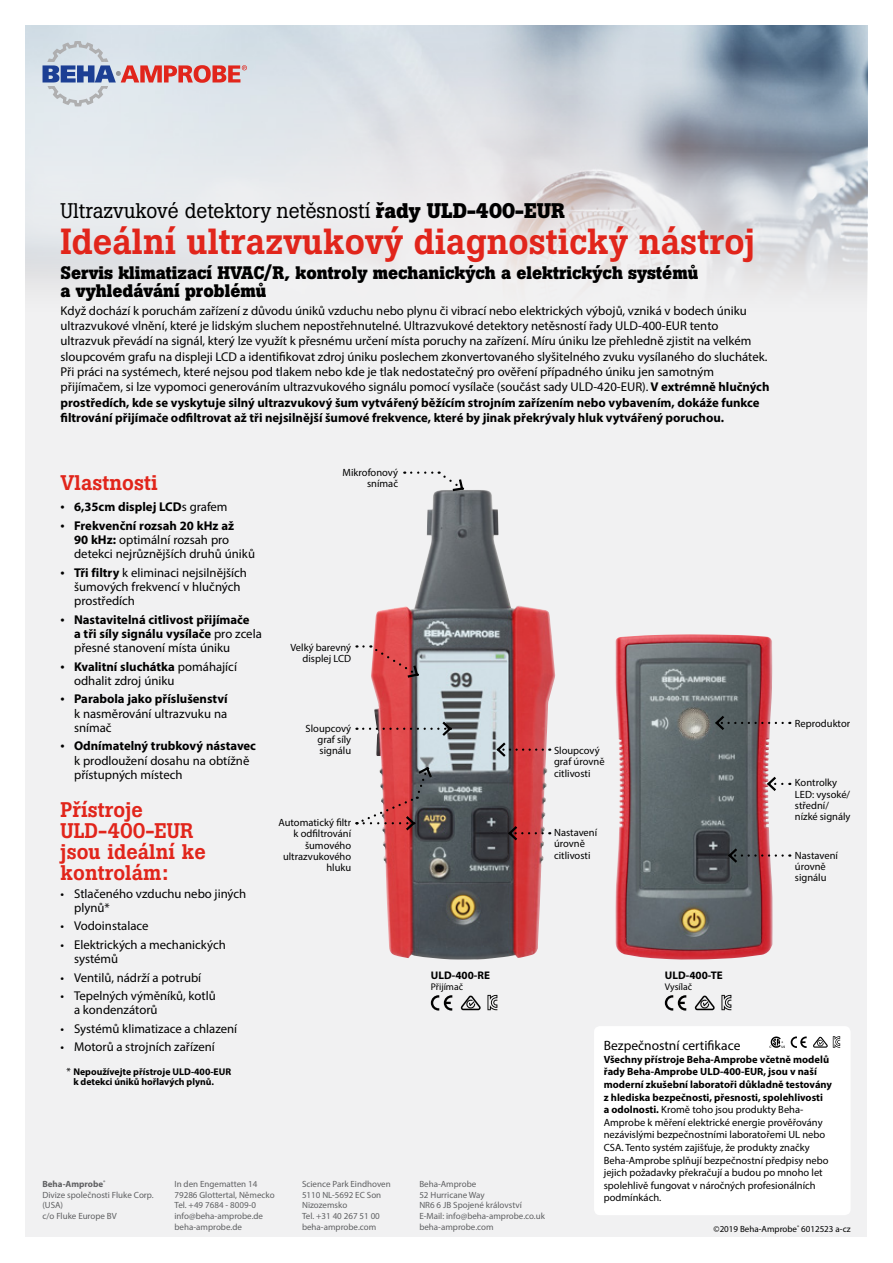
<style>
.page{position:relative;width:893px;height:1263px;background:#fff}
.page>*{position:absolute;margin:0;border:0;box-sizing:border-box;transform-origin:0 0}
.t1{font:500 36px "Boton Pro";color:#e1251b}
.t2{font:500 21px/21px "Boton Pro";color:#e1251b}
.t3{font:21px "Boton Pro";color:#000}
.t4{font:700 18px/18px "Boton Pro";color:#000}
.t5{font:13.5px "Myriad Pro";color:#000}
.t6{font:12.75px/14.2px "Myriad Pro";color:#000}
.t7{font:700 12.75px/14.2px "Myriad Pro";color:#000}
.t8{font:700 11.1px "Myriad Pro";color:#000}
.t9{font:10.5px/11.2px "Myriad Pro";color:#000}
.t10{font:700 9.75px/10.5px "Myriad Pro";color:#000}
.t11{font:9.75px "Myriad Pro";color:#000}
.t12{font:9px/10.8px "Myriad Pro";color:#5f6062}
.t13{font:9px "Myriad Pro";color:#000}
.s1{font-weight:700}
.s2{font-weight:400;font-size:15px}
.s3{font-weight:400}
.s4{font-size:15px}
.s5{font-weight:400;font-size:10.5px}
</style>
<div class="page">
<div style="left:26px;top:26px;width:841px;height:1211px;background:#f1f1f2"></div>
<img style="left:26px;top:26px;width:841px;height:257px">
<svg style="left:43px;top:41px;width:204px;height:66px;background:#ccc5cf"></svg>
<img style="left:371px;top:490px;width:184px;height:470px">
<img style="left:615px;top:634px;width:157px;height:326px">
<svg style="left:411px;top:471px;width:54px;height:22px"></svg>
<svg style="left:363px;top:719px;width:90px;height:19px;background:#be8e91"></svg>
<svg style="left:363px;top:645px;width:57px;height:34px;background:#cb6769"></svg>
<svg style="left:765px;top:774px;width:17px;height:19px"></svg>
<svg style="left:713px;top:713px;width:70px;height:19px"></svg>
<svg style="left:726px;top:846px;width:57px;height:19px"></svg>
<svg style="left:506px;top:824px;width:37px;height:19px"></svg>
<svg style="left:495px;top:740px;width:48px;height:19px"></svg>
<div style="left:594px;top:1026px;width:256px;height:189px;background:#fff;border-radius:6px"></div>
<svg style="left:791px;top:1036px;width:16px;height:12px"></svg>
<svg style="left:769px;top:1036px;width:16px;height:12px"></svg>
<svg style="left:813px;top:1036px;width:27px;height:12px"></svg>
<svg style="left:665px;top:995px;width:21px;height:15px"></svg>
<svg style="left:695px;top:995px;width:20px;height:15px"></svg>
<svg style="left:721px;top:995px;width:10px;height:15px"></svg>
<svg style="left:431px;top:995px;width:21px;height:15px"></svg>
<svg style="left:461px;top:995px;width:20px;height:15px"></svg>
<svg style="left:487px;top:995px;width:10px;height:15px"></svg>
<svg style="left:356px;top:765px;width:78px;height:68px"></svg>
<h2 class="t3" style="left:61px;top:197px;width:506px">Ultrazvukové detektory netěsností <span class="s1">řady ULD-400-EUR</span></h2>
<h1 class="t1" style="left:61px;top:218px;width:696px">Ideální ultrazvukový diagnostický nástroj</h1>
<h3 class="t4" style="left:61px;top:264px;width:639px">Servis klimatizací HVAC/R, kontroly mechanických a elektrických systémů a vyhledávání problémů</h3>
<p class="t6" style="left:61px;top:303px;width:710px;line-height:15.3px">Když dochází k poruchám zařízení z důvodu úniků vzduchu nebo plynu či vibrací nebo elektrických výbojů, vzniká v bodech úniku ultrazvukové vlnění, které je lidským sluchem nepostřehnutelné. Ultrazvukové detektory netěsností řady ULD-400-EUR tento ultrazvuk převádí na signál, který lze využít k přesnému určení místa poruchy na zařízení. Míru úniku lze přehledně zjistit na velkém sloupcovém grafu na displeji LCD a identifikovat zdroj úniku poslechem zkonvertovaného slyšitelného zvuku vysílaného do sluchátek.<br>Při práci na systémech, které nejsou pod tlakem nebo kde je tlak nedostatečný pro ověření případného úniku jen samotným přijímačem, si lze vypomoci generováním ultrazvukového signálu pomocí vysílače (součást sady ULD-420-EUR). <span class="s1">V extrémně hlučných prostředích, kde se vyskytuje silný ultrazvukový šum vytvářený běžícím strojním zařízením nebo vybavením, dokáže funkce filtrování přijímače odfiltrovat až tři nejsilnější šumové frekvence, které by jinak překrývaly hluk vytvářený poruchou.</span></p>
<h2 class="t2" style="left:61px;top:472px;width:99px">Vlastnosti</h2>
<p class="t7" style="left:61px;top:499px;width:169px"><span class="s2">•</span> 6,35cm displej LCD<span class="s3">s grafem</span></p>
<p class="t6" style="left:74px;top:518px;width:182px;text-indent:-14px"><span class="s4">•</span> <span class="s1">Frekvenční rozsah 20 kHz až<br>90 kHz:</span> optimální rozsah pro detekci nejrůznějších druhů úniků</p>
<p class="t6" style="left:74px;top:565px;width:174px;text-indent:-14px"><span class="s4">•</span> <span class="s1">Tři filtry</span> k eliminaci nejsilnějších šumových frekvencí v hlučných prostředích</p>
<p class="t7" style="left:74px;top:612px;width:189px;text-indent:-14px"><span class="s2">•</span> Nastavitelná citlivost přijímače<br>a tři síly signálu vysílače <span class="s3">pro zcela přesné stanovení místa úniku</span></p>
<p class="t6" style="left:74px;top:659px;width:164px;text-indent:-14px"><span class="s4">•</span> <span class="s1">Kvalitní sluchátka</span> pomáhající odhalit zdroj úniku</p>
<p class="t6" style="left:74px;top:692px;width:155px;text-align:justify;text-indent:-14px"><span class="s4">•</span> <span class="s1">Parabola jako příslušenství </span>k nasměrování ultrazvuku na snímač</p>
<p class="t6" style="left:74px;top:739px;width:183px;text-indent:-14px"><span class="s4">•</span> <span class="s1">Odnímatelný trubkový nástavec </span>k prodloužení dosahu na obtížně přístupných místech</p>
<h2 class="t2" style="left:61px;top:799px;width:147px">Přístroje<br>ULD-400-EUR jsou ideální ke kontrolám:</h2>
<p class="t6" style="left:74px;top:886px;width:174px;text-indent:-14px">• Stlačeného vzduchu nebo jiných plynů*</p>
<p class="t6" style="left:61px;top:919px;width:90px">• Vodoinstalace</p>
<p class="t6" style="left:74px;top:937px;width:153px;text-indent:-14px">• Elektrických a mechanických systémů</p>
<p class="t6" style="left:61px;top:970px;width:142px">• Ventilů, nádrží a potrubí</p>
<p class="t6" style="left:74px;top:988px;width:143px;text-indent:-14px">• Tepelných výměníků, kotlů a kondenzátorů</p>
<p class="t6" style="left:61px;top:1021px;width:178px">• Systémů klimatizace a chlazení</p>
<p class="t6" style="left:61px;top:1040px;width:156px">• Motorů a strojních zařízení</p>
<p class="t10" style="left:73px;top:1066px;width:159px;text-indent:-7px"><span class="s5">*</span> Nepoužívejte přístroje ULD-400-EUR k detekci úniků hořlavých plynů.</p>
<p class="t9" style="left:342px;top:466px;width:57px;text-align:right">Mikrofonový snímač</p>
<p class="t9" style="left:290px;top:641px;width:62px;text-align:right">Velký barevný displej LCD</p>
<p class="t9" style="left:318px;top:722px;width:35px;text-align:justify;text-indent:-12px">Sloupcový graf síly signálu</p>
<p class="t9" style="left:278px;top:817px;width:74px;text-align:right">Automatický filtr k odfiltrování šumového ultrazvukového hluku</p>
<p class="t8" style="left:431px;top:968px;width:61px">ULD-400-RE</p>
<p class="t11" style="left:431px;top:981px;width:34px">Přijímač</p>
<p class="t12" style="left:42px;top:1178px;width:113px"><span class="s1">Beha-Amprobe</span><sup>®<br></sup>Divize společnosti Fluke Corp. (USA)<br>c/o Fluke Europe BV</p>
<p class="t12" style="left:174px;top:1178px;width:102px">In den Engematten 14<br>79286 Glottertal, Německo<br>Tel. +49 7684 - 8009-0 info@beha-amprobe.de beha-amprobe.de</p>
<p class="t12" style="left:419px;top:1178px;width:127px">Beha-Amprobe<br>52 Hurricane Way<br>NR6 6 JB Spojené království<br>E-Mail: info@beha-amprobe.co.uk beha-amprobe.com</p>
<p class="t12" style="left:302px;top:1178px;width:90px">Science Park Eindhoven<br>5110 NL-5692 EC Son<br>Nizozemsko<br>Tel. +31 40 267 51 00 beha-amprobe.com</p>
<p class="t9" style="left:554px;top:745px;width:52px">Sloupcový graf úrovně citlivosti</p>
<p class="t9" style="left:554px;top:827px;width:45px">Nastavení úrovně citlivosti</p>
<p class="t8" style="left:665px;top:968px;width:59px">ULD-400-TE</p>
<p class="t11" style="left:665px;top:981px;width:29px">Vysílač</p>
<p class="t9" style="left:795px;top:718px;width:57px">Reproduktor</p>
<p class="t9" style="left:795px;top:777px;width:57px">Kontrolky<br>LED: vysoké/ střední/ nízké signály</p>
<p class="t9" style="left:795px;top:849px;width:45px">Nastavení úrovně signálu</p>
<p class="t5" style="left:604px;top:1037px;width:138px">Bezpečnostní certifikace</p>
<p class="t9" style="left:604px;top:1053px;width:230px;line-height:12.6px"><span class="s1">Všechny přístroje Beha-Amprobe včetně modelů řady Beha-Amprobe ULD-400-EUR, jsou v naší moderní zkušební laboratoři důkladně testovány z hlediska bezpečnosti, přesnosti, spolehlivosti<br>a odolnosti.</span> Kromě toho jsou produkty Beha-Amprobe k měření elektrické energie prověřovány nezávislými bezpečnostními laboratořemi UL nebo CSA. Tento systém zajišťuje, že produkty značky Beha-Amprobe splňují bezpečnostní předpisy nebo jejich požadavky překračují a budou po mnoho let spolehlivě fungovat v náročných profesionálních podmínkách.</p>
<p class="t13" style="left:714px;top:1224px;width:138px">©2019 Beha-Amprobe<sup>®</sup> 6012523 a-cz</p>
</div>
